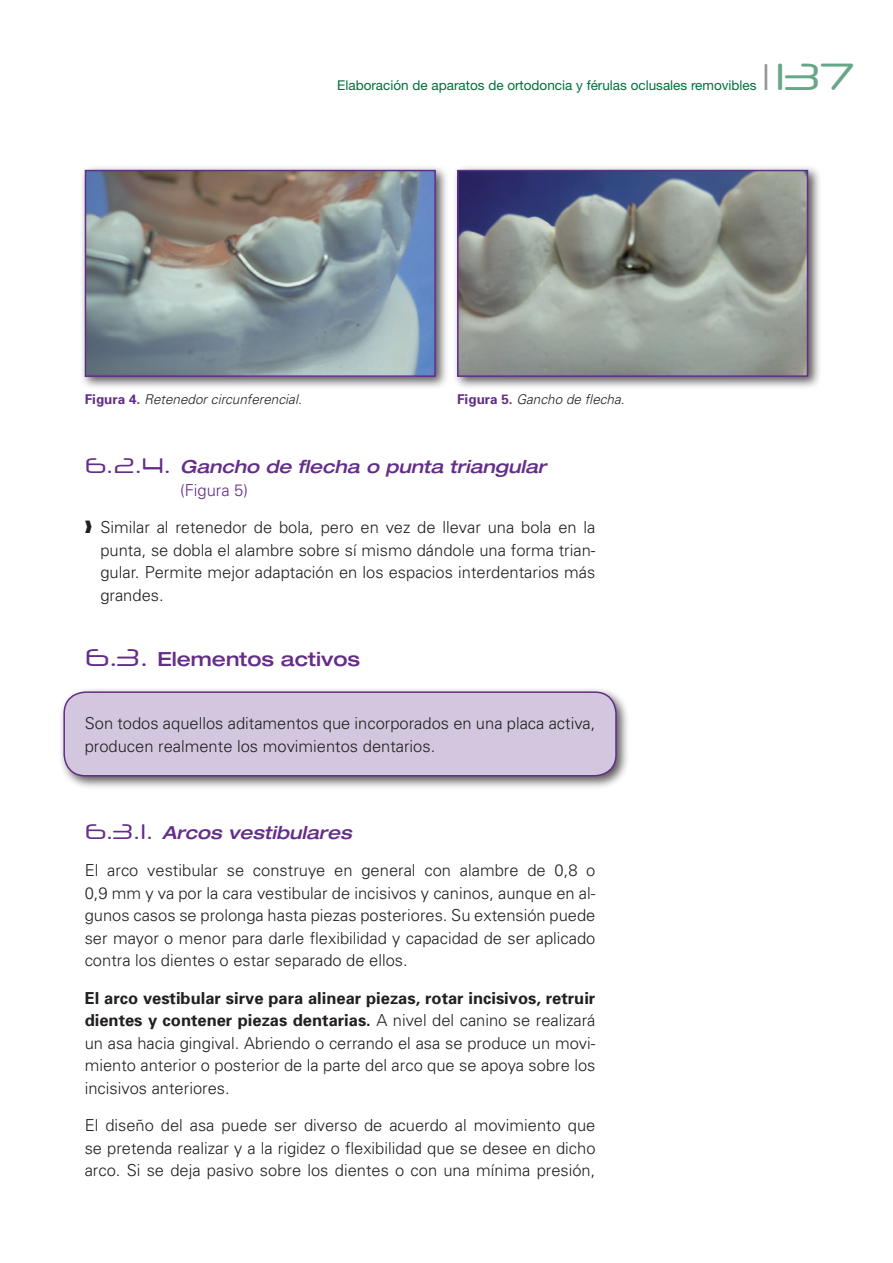
<style>
.page{position:relative;width:893px;height:1263px;background:#fff}
.page>*{position:absolute;margin:0;border:0;box-sizing:border-box;transform-origin:0 0}
.t1{font:37.5px "Neuropol X Free";color:#67a788}
.t2{font:500 expanded 19.5px "Helvetica Neue";color:#642d89}
.t3{font:italic 500 expanded 18px "Helvetica Neue";color:#642d89}
.TEXTO_GENERAL{font:300 16.5px/22.5px "Univers";color:#231f20;text-align:justify}
.t4{font:300 16.5px "Univers";color:#642d89}
.t5{font:13.5px "Helvetica Neue";color:#006f3c}
.TEXTO_GENERAL-2{font:italic 300 13.5px "Univers";color:#231f20}
.s1{color:#939598}
.s2{font-weight:700;font-style:normal;color:#642d89}
.s3{font-family:"Neuropol X Free";font-weight:400;font-style:normal;font-stretch:normal;font-size:21px}
.s4{font-family:"Neuropol X Free";font-weight:400;font-stretch:normal;font-size:24px}
.s5{font-weight:700}
</style>
<div class="page">
<div style="left:80px;top:165px;width:369px;height:225px;background:#231f20;opacity:.75"></div>
<img style="left:88px;top:173px;width:344px;height:201px">
<div style="left:85px;top:170px;width:350px;height:207px;border:2px solid #642d89"></div>
<div style="left:452px;top:165px;width:369px;height:225px;background:#231f20;opacity:.75"></div>
<img style="left:460px;top:173px;width:344px;height:201px">
<div style="left:457px;top:170px;width:350px;height:207px;border:2px solid #642d89"></div>
<div style="left:59px;top:686px;width:570px;height:104px;background:#231f20;opacity:.75"></div>
<div style="left:64px;top:692px;width:551px;height:83px;background:#d3c7df;border-radius:21px"></div>
<div style="left:63px;top:691px;width:553px;height:85px;border:2px solid #642d89;border-radius:21px"></div>
<p class="t5" style="left:337px;top:77px;width:421px">Elaboración de aparatos de ortodoncia y férulas oclusales removibles</p>
<h1 class="t1" style="left:763px;top:52px;width:93px"><span class="s1">❘</span> 137</h1>
<p class="TEXTO_GENERAL-2" style="left:85px;top:391px;width:218px"><span class="s2">Figura 4.</span> Retenedor circunferencial.</p>
<p class="TEXTO_GENERAL-2" style="left:457px;top:391px;width:169px"><span class="s2">Figura 5.</span> Gancho de flecha.</p>
<p class="t3" style="left:85px;top:455px;width:463px"><span class="s3">6.2.4.</span> Gancho de flecha o punta triangular</p>
<p class="t4" style="left:180px;top:480px;width:69px">(Figura 5)</p>
<p class="TEXTO_GENERAL" style="left:100px;top:516px;width:496px;text-indent:-16px">❱ Similar al retenedor de bola, pero en vez de llevar una bola en la punta, se dobla el alambre sobre sí mismo dándole una forma trian&shy;gular. Permite mejor adaptación en los espacios interdentarios más grandes.</p>
<p class="t2" style="left:85px;top:646px;width:277px"><span class="s4">6.3.</span> Elementos activos</p>
<p class="TEXTO_GENERAL" style="left:85px;top:712px;width:512px">Son todos aquellos aditamentos que incorporados en una placa activa, producen realmente los movimientos dentarios.</p>
<p class="t3" style="left:85px;top:820px;width:269px"><span class="s3">6.3.1.</span> Arcos vestibulares</p>
<p class="TEXTO_GENERAL" style="left:85px;top:858px;width:512px">El arco vestibular se construye en general con alambre de 0,8 o 0,9 mm y va por la cara vestibular de incisivos y caninos, aunque en al&shy;gunos casos se prolonga hasta piezas posteriores. Su extensión puede ser mayor o menor para darle flexibilidad y capacidad de ser aplicado contra los dientes o estar separado de ellos.</p>
<p class="TEXTO_GENERAL" style="left:85px;top:986px;width:512px"><span class="s5">El arco vestibular sirve para alinear piezas, rotar incisivos, retruir dientes y contener piezas dentarias.</span> A nivel del canino se realizará un asa hacia gingival. Abriendo o cerrando el asa se produce un movi&shy;miento anterior o posterior de la parte del arco que se apoya sobre los incisivos anteriores.</p>
<p class="TEXTO_GENERAL" style="left:85px;top:1113px;width:512px">El diseño del asa puede ser diverso de acuerdo al movimiento que se pretenda realizar y a la rigidez o flexibilidad que se desee en dicho arco. Si se deja pasivo sobre los dientes o con una mínima presión,</p>
</div>
